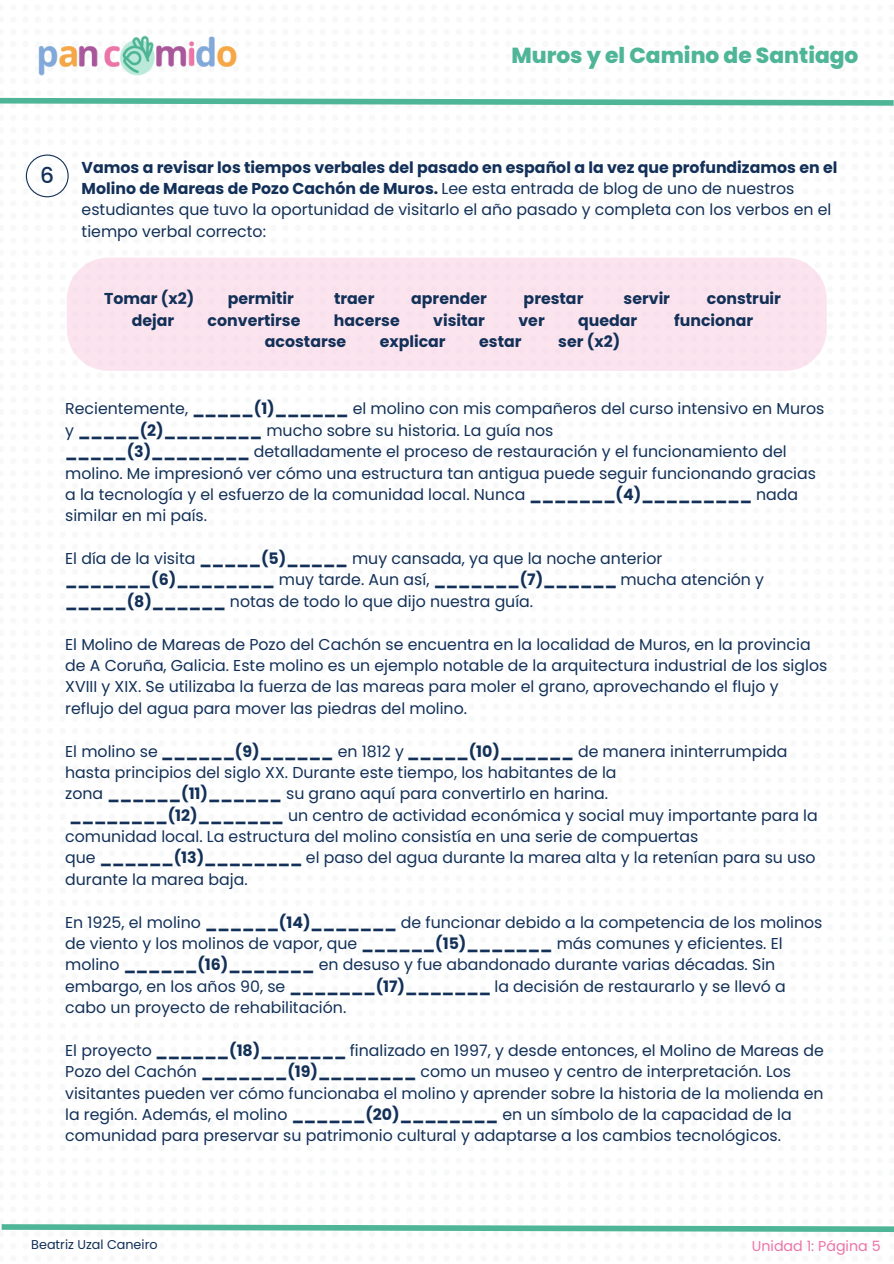
<style>
.page{position:relative;width:894px;height:1264px;background:#fff}
.page>*{position:absolute;margin:0;border:0;box-sizing:border-box;transform-origin:0 0}
.t1{font:800 21.75px "Poppins";color:#4eb596}
.t2{font:500 21.75px "Poppins";color:#123058}
.t3{font:15.75px/21.3px "Poppins";color:#123058}
.t4{font:700 15.75px "Poppins";color:#123058}
.t5{font:14.25px "Poppins";color:#ec75a8}
.t6{font:12.75px "Poppins";color:#123058}
.s1{font-weight:700}
</style>
<div class="page">
<svg style="left:0;top:97px;width:893px;height:9px"></svg>
<img style="left:38px;top:35px;width:199px;height:41px">
<svg style="left:26px;top:154px;width:43px;height:43px"></svg>
<svg style="left:1px;top:1224px;width:892px;height:8px"></svg>
<div style="left:67px;top:257px;width:759px;height:114px;background:#fce4ef"></div>
<h3 class="t1" style="left:511px;top:40px;width:348px">Muros y el Camino de Santiago</h3>
<h1 class="t2" style="left:40px;top:160px;width:15px">6</h1>
<p class="t3" style="left:82px;top:156px;width:757px"><span class="s1">Vamos a revisar los tiempos verbales del pasado en español a la vez que profundizamos en el Molino de Mareas de Pozo Cachón de Muros.</span> Lee esta entrada de blog de uno de nuestros estudiantes que tuvo la oportunidad de visitarlo el año pasado y completa con los verbos en el tiempo verbal correcto:</p>
<h3 class="t4" style="left:104px;top:287px;width:92px">Tomar (x2)</h3>
<h3 class="t4" style="left:228px;top:287px;width:68px">permitir</h3>
<h3 class="t4" style="left:334px;top:287px;width:42px">traer</h3>
<h3 class="t4" style="left:411px;top:287px;width:77px">aprender</h3>
<h3 class="t4" style="left:523px;top:287px;width:61px">prestar</h3>
<h3 class="t4" style="left:623px;top:287px;width:48px">servir</h3>
<h3 class="t4" style="left:706px;top:287px;width:76px">construir</h3>
<h3 class="t4" style="left:132px;top:309px;width:44px">dejar</h3>
<h3 class="t4" style="left:207px;top:309px;width:94px">convertirse</h3>
<h3 class="t4" style="left:334px;top:309px;width:67px">hacerse</h3>
<h3 class="t4" style="left:433px;top:309px;width:53px">visitar</h3>
<h3 class="t4" style="left:518px;top:309px;width:28px">ver</h3>
<h3 class="t4" style="left:578px;top:309px;width:61px">quedar</h3>
<h3 class="t4" style="left:674px;top:309px;width:81px">funcionar</h3>
<h3 class="t4" style="left:265px;top:330px;width:83px">acostarse</h3>
<h3 class="t4" style="left:379px;top:330px;width:67px">explicar</h3>
<h3 class="t4" style="left:479px;top:330px;width:44px">estar</h3>
<h3 class="t4" style="left:558px;top:330px;width:63px">ser (x2)</h3>
<h3 class="t3" style="left:65px;top:398px;width:760px">Recientemente, <span class="s1">_____(1)______</span> el molino con mis compañeros del curso intensivo en Muros y <span class="s1">_____(2)________</span> mucho sobre su historia. La guía nos<br><span class="s1">_____(3)________</span> detalladamente el proceso de restauración y el funcionamiento del molino. Me impresionó ver cómo una estructura tan antigua puede seguir funcionando gracias a la tecnología y el esfuerzo de la comunidad local. Nunca <span class="s1">_______(4)_________</span> nada similar en mi país.</h3>
<h2 class="t3" style="left:65px;top:548px;width:700px">El día de la visita <span class="s1">_____(5)_____</span> muy cansada, ya que la noche anterior <span class="s1">_______(6)________</span> muy tarde. Aun así, <span class="s1">_______(7)______</span> mucha atención y <span class="s1">_____(8)______</span> notas de todo lo que dijo nuestra guía.</h2>
<h3 class="t3" style="left:65px;top:633px;width:763px">El Molino de Mareas de Pozo del Cachón se encuentra en la localidad de Muros, en la provincia de A Coruña, Galicia. Este molino es un ejemplo notable de la arquitectura industrial de los siglos XVIII y XIX. Se utilizaba la fuerza de las mareas para moler el grano, aprovechando el flujo y reflujo del agua para mover las piedras del molino.</h3>
<h3 class="t3" style="left:65px;top:740px;width:753px">El molino se <span class="s1">______(9)______</span> en 1812 y <span class="s1">_____(10)______</span> de manera ininterrumpida hasta principios del siglo XX. Durante este tiempo, los habitantes de la<br>zona <span class="s1">______(11)______</span> su grano aquí para convertirlo en harina. <span class="s1">________(12)_______</span> un centro de actividad económica y social muy importante para la comunidad local. La estructura del molino consistía en una serie de compuertas<br>que <span class="s1">______(13)________</span> el paso del agua durante la marea alta y la retenían para su uso durante la marea baja.</h3>
<h3 class="t3" style="left:65px;top:911px;width:758px">En 1925, el molino <span class="s1">______(14)_______</span> de funcionar debido a la competencia de los molinos de viento y los molinos de vapor, que <span class="s1">______(15)_______</span> más comunes y eficientes. El molino <span class="s1">______(16)_______</span> en desuso y fue abandonado durante varias décadas. Sin embargo, en los años 90, se <span class="s1">_______(17)_______</span> la decisión de restaurarlo y se llevó a cabo un proyecto de rehabilitación.</h3>
<h3 class="t3" style="left:65px;top:1039px;width:759px">El proyecto <span class="s1">______(18)_______</span> finalizado en 1997, y desde entonces, el Molino de Mareas de Pozo del Cachón <span class="s1">_______(19)________</span> como un museo y centro de interpretación. Los visitantes pueden ver cómo funcionaba el molino y aprender sobre la historia de la molienda en la región. Además, el molino <span class="s1">______(20)________</span> en un símbolo de la capacidad de la comunidad para preservar su patrimonio cultural y adaptarse a los cambios tecnológicos.</h3>
<h3 class="t6" style="left:31px;top:1235px;width:128px">Beatriz Uzal Caneiro</h3>
<p class="t5" style="left:751px;top:1235px;width:130px">Unidad 1: Página 5</p>
</div>
